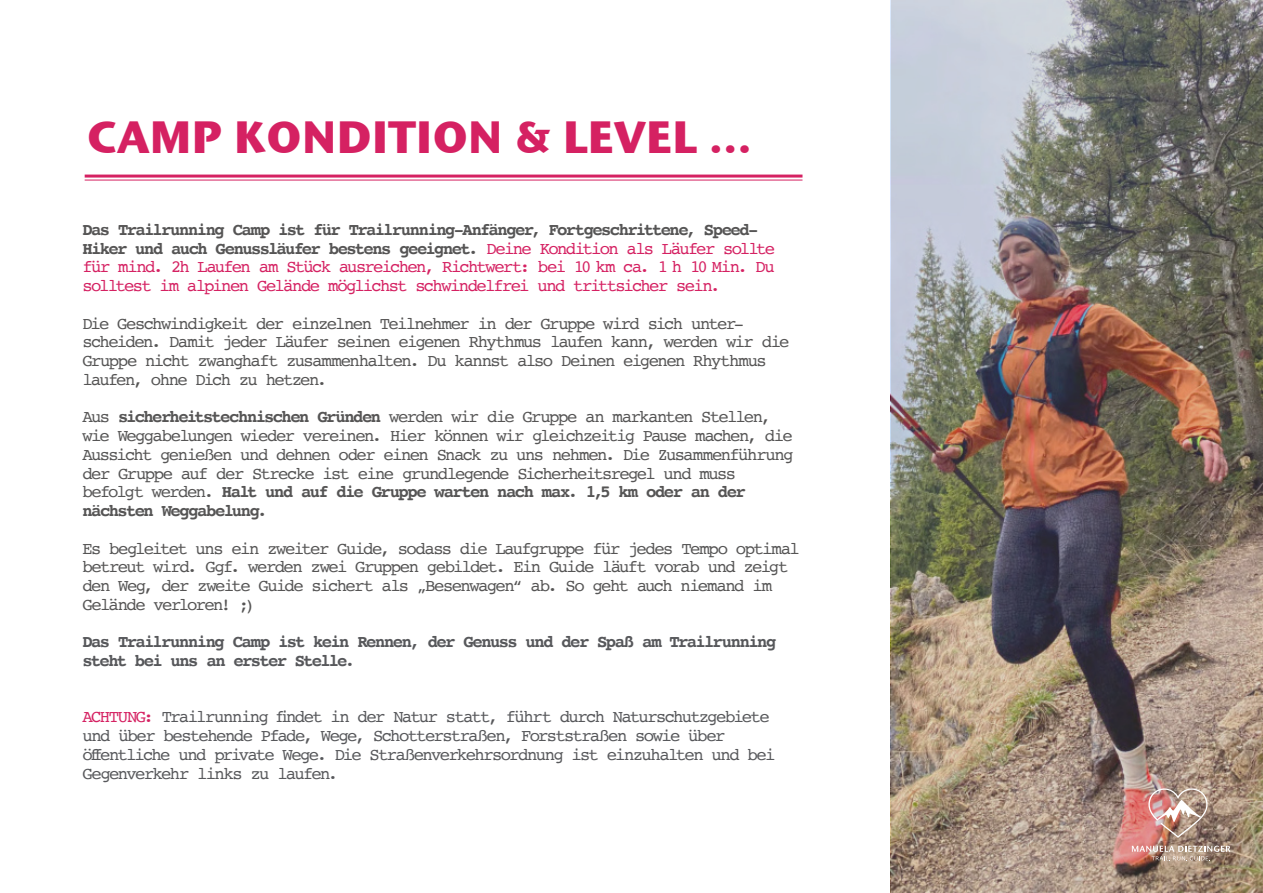
<style>
.page{position:relative;width:1263px;height:893px;background:#fff}
.page>*{position:absolute;margin:0;border:0;box-sizing:border-box;transform-origin:0 0}
.t1{font:700 45px "Stone Sans ITC";letter-spacing:-.005em;color:#d52162}
.t2{font:17.25px/18.8px "Courier";letter-spacing:-.09em;color:#565555}
.t3{font:17.25px/18.8px "Courier";letter-spacing:-.1em;color:#d52162}
.t4{font:17.25px/18.8px "Courier";letter-spacing:-.095em;color:#57585b}
.t5{font:700 17.25px/18.8px "Courier";letter-spacing:-.095em;color:#57585b}
.s1{font-weight:700;color:#565555}
.s2{font-weight:700}
.s3{color:#d52162}
</style>
<div class="page">
<hr style="left:85px;top:175px;width:717px;height:3px;background:#d52162">
<hr style="left:85px;top:180px;width:717px;height:1px;background:#d52162">
<img style="left:891px;top:0;width:372px;height:893px">
<img style="left:1148px;top:788px;width:60px;height:50px">
<svg style="left:1132px;top:846px;width:98px;height:15px"></svg>
<h1 class="t1" style="left:87px;top:112px;width:667px">CAMP KONDITION &amp; LEVEL ...</h1>
<p class="t3" style="left:82px;top:221px;width:694px"><span class="s1">Das Trailrunning Camp ist für Trailrunning-Anfänger, Fortgeschrittene, Speed-Hiker und auch Genussläufer bestens geeignet.</span> Deine Kondition als Läufer sollte für mind. 2h Laufen am Stück ausreichen, Richtwert: bei 10 km ca. 1 h 10 Min. Du solltest im alpinen Gelände möglichst schwindelfrei und trittsicher sein.</p>
<p class="t2" style="left:82px;top:315px;width:708px">Die Geschwindigkeit der einzelnen Teilnehmer in der Gruppe wird sich unter&shy;scheiden. Damit jeder Läufer seinen eigenen Rhythmus laufen kann, werden wir die Gruppe nicht zwanghaft zusammenhalten. Du kannst also Deinen eigenen Rhythmus laufen, ohne Dich zu hetzen.</p>
<p class="t2" style="left:82px;top:409px;width:712px">Aus <span class="s2">sicherheitstechnischen Gründen</span> werden wir die Gruppe an markanten Stellen, wie Weggabelungen wieder vereinen. Hier können wir gleichzeitig Pause machen, die Aussicht genießen und dehnen oder einen Snack zu uns nehmen. Die Zusammenführung der Gruppe auf der Strecke ist eine grundlegende Sicherheitsregel und muss befolgt werden. <span class="s2">Halt und auf die Gruppe warten nach max. 1,5 km oder an der nächsten Weggabelung.</span></p>
<p class="t2" style="left:82px;top:540px;width:719px">Es begleitet uns ein zweiter Guide, sodass die Laufgruppe für jedes Tempo optimal betreut wird. Ggf. werden zwei Gruppen gebildet. Ein Guide läuft vorab und zeigt den Weg, der zweite Guide sichert als „Besenwagen“ ab. So geht auch niemand im Gelände verloren! ;)</p>
<p class="t5" style="left:82px;top:634px;width:695px">Das Trailrunning Camp ist kein Rennen, der Genuss und der Spaß am Trailrunning steht bei uns an erster Stelle.</p>
<p class="t4" style="left:82px;top:707px;width:695px"><span class="s3">ACHTUNG:</span> Trailrunning findet in der Natur statt, führt durch Naturschutzgebiete und über bestehende Pfade, Wege, Schotterstraßen, Forststraßen sowie über öffentliche und private Wege. Die Straßenverkehrsordnung ist einzuhalten und bei Gegenverkehr links zu laufen.</p>
</div>
